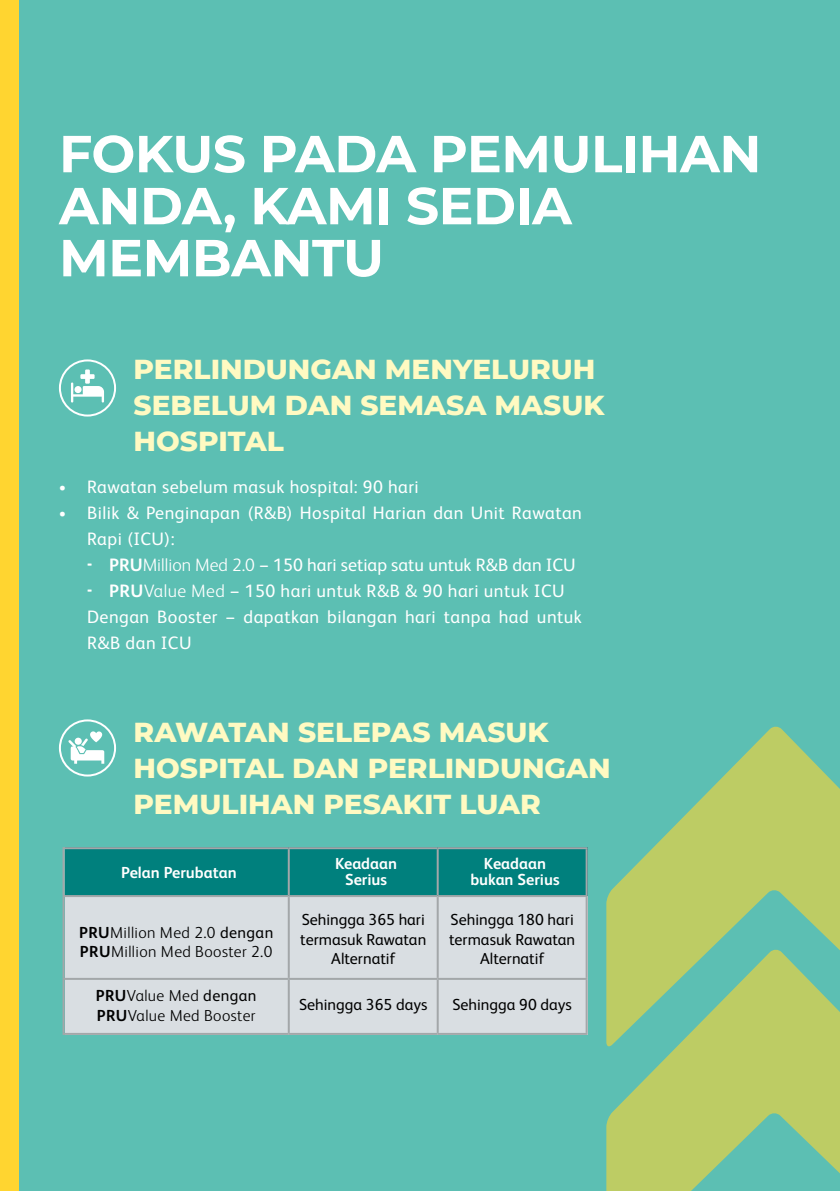
<style>
.page{position:relative;width:840px;height:1191px;background:#fff}
.page>*{position:absolute;margin:0;border:0;box-sizing:border-box;transform-origin:0 0}
.t1{font:700 52px/52px "Montserrat";letter-spacing:-.01em;color:#fff}
.t2{font:800 28px/36px "Montserrat";color:#fffac2}
.t3{font:18px/26px "FS Albert Pro";letter-spacing:.025em;color:#fff}
.t4{font:18px "FS Albert Pro";color:#fff}
.t5{font:16px/19.2px "FS Albert Pro";color:#000;text-align:center}
.t6{font:300 16px/19.2px "FS Albert Pro";letter-spacing:.025em;color:#000}
.t7{font:700 16px/16px "FS Albert Pro";color:#fff;text-align:center}
.s1{font-family:"Agenda";font-weight:300}
.s2{font-weight:700}
.s3{font-weight:300}
.s4{font-weight:400}
</style>
<div class="page">
<div style="left:0;top:0;width:839px;height:1191px;background:#5cbfb3"></div>
<svg style="left:606px;top:726px;width:233px;height:223px;fill:#bdcc64"></svg>
<svg style="left:606px;top:949px;width:233px;height:242px;fill:#bdcc64"></svg>
<div style="left:59px;top:359px;width:57px;height:57px;border:2px solid #fff;border-radius:50%"></div>
<svg style="left:71px;top:369px;width:33px;height:33px"></svg>
<div style="left:59px;top:719px;width:57px;height:57px;border:2px solid #fff;border-radius:50%"></div>
<svg style="left:68px;top:731px;width:36px;height:32px"></svg>
<div style="left:0;top:0;width:18px;height:1191px;background:#ffd530"></div>
<div style="left:65px;top:877px;width:522px;height:158px;background:#d9dee2"></div>
<div style="left:65px;top:847px;width:522px;height:49px;background:#00807d"></div>
<hr style="left:62px;top:895px;width:226px;height:2px;background:#a3a7a9">
<hr style="left:288px;top:895px;width:149px;height:2px;background:#a3a7a9">
<hr style="left:437px;top:895px;width:150px;height:2px;background:#a3a7a9">
<hr style="left:62px;top:978px;width:226px;height:2px;background:#a3a7a9">
<hr style="left:288px;top:978px;width:149px;height:2px;background:#a3a7a9">
<hr style="left:437px;top:978px;width:150px;height:2px;background:#a3a7a9">
<hr style="left:62px;top:847px;width:226px;height:2px;background:#a3a7a9">
<hr style="left:62px;top:849px;width:2px;height:46px;background:#a3a7a9">
<hr style="left:62px;top:897px;width:2px;height:81px;background:#a3a7a9">
<hr style="left:62px;top:980px;width:2px;height:53px;background:#a3a7a9">
<hr style="left:62px;top:1033px;width:226px;height:2px;background:#a3a7a9">
<hr style="left:288px;top:847px;width:149px;height:2px;background:#a3a7a9">
<hr style="left:287px;top:849px;width:2px;height:46px;background:#a3a7a9">
<hr style="left:287px;top:897px;width:2px;height:81px;background:#a3a7a9">
<hr style="left:287px;top:980px;width:2px;height:53px;background:#a3a7a9">
<hr style="left:288px;top:1033px;width:149px;height:2px;background:#a3a7a9">
<hr style="left:437px;top:847px;width:150px;height:2px;background:#a3a7a9">
<hr style="left:436px;top:849px;width:2px;height:46px;background:#a3a7a9">
<hr style="left:585px;top:849px;width:2px;height:46px;background:#a3a7a9">
<hr style="left:436px;top:897px;width:2px;height:81px;background:#a3a7a9">
<hr style="left:585px;top:897px;width:2px;height:81px;background:#a3a7a9">
<hr style="left:436px;top:980px;width:2px;height:53px;background:#a3a7a9">
<hr style="left:585px;top:980px;width:2px;height:53px;background:#a3a7a9">
<hr style="left:437px;top:1033px;width:150px;height:2px;background:#a3a7a9">
<h1 class="t1" style="left:59px;top:125px;width:703px">FOKUS PADA PEMULIHAN<br>ANDA, KAMI SEDIA<br>MEMBANTU</h1>
<h2 class="t2" style="left:133px;top:350px;width:472px">PERLINDUNGAN MENYELURUH<br>SEBELUM DAN SEMASA MASUK<br>HOSPITAL</h2>
<p class="t3" style="left:59px;top:472px;width:361px"><span class="s1">•</span> Rawatan sebelum masuk hospital: 90 hari</p>
<p class="t3" style="left:87px;top:498px;width:496px;text-indent:-28px"><span class="s1">•</span> Bilik &amp; Penginapan (R&amp;B) Hospital Harian dan Unit Rawatan<br>Rapi (ICU):</p>
<p class="t4" style="left:87px;top:552px;width:490px"><span class="s2">- PRU</span><span class="s3">Million Med 2.0</span> − 150 hari setiap satu untuk R&amp;B dan ICU</p>
<p class="t3" style="left:87px;top:576px;width:496px"><span class="s2">- PRU</span><span class="s3">Value Med</span> − 150 hari untuk R&amp;B &amp; 90 hari untuk ICU<br>Dengan Booster − dapatkan bilangan hari tanpa had untuk<br>R&amp;B dan ICU</p>
<h2 class="t2" style="left:133px;top:712px;width:478px">RAWATAN SELEPAS MASUK<br>HOSPITAL DAN PERLINDUNGAN<br>PEMULIHAN PESAKIT LUAR</h2>
<p class="t7" style="left:121px;top:863px;width:117px">Pelan Perubatan</p>
<p class="t7" style="left:335px;top:854px;width:63px">Keadaan<br>Serius</p>
<p class="t7" style="left:470px;top:854px;width:91px">Keadaan bukan Serius</p>
<p class="t6" style="left:79px;top:921px;width:196px"><span class="s2">PRU</span>Million Med 2.0 <span class="s4">dengan<br></span><span class="s2">PRU</span>Million Med Booster 2.0</p>
<p class="t5" style="left:300px;top:909px;width:127px">Sehingga 365 hari termasuk Rawatan<br>Alternatif</p>
<p class="t5" style="left:449px;top:909px;width:127px">Sehingga 180 hari termasuk Rawatan<br>Alternatif</p>
<p class="t6" style="left:96px;top:985px;width:162px"><span class="s2">PRU</span>Value Med <span class="s4">dengan<br></span><span class="s2">PRU</span>Value Med Booster</p>
<p class="t5" style="left:299px;top:993px;width:130px">Sehingga 365 days</p>
<p class="t5" style="left:452px;top:993px;width:121px">Sehingga 90 days</p>
</div>
